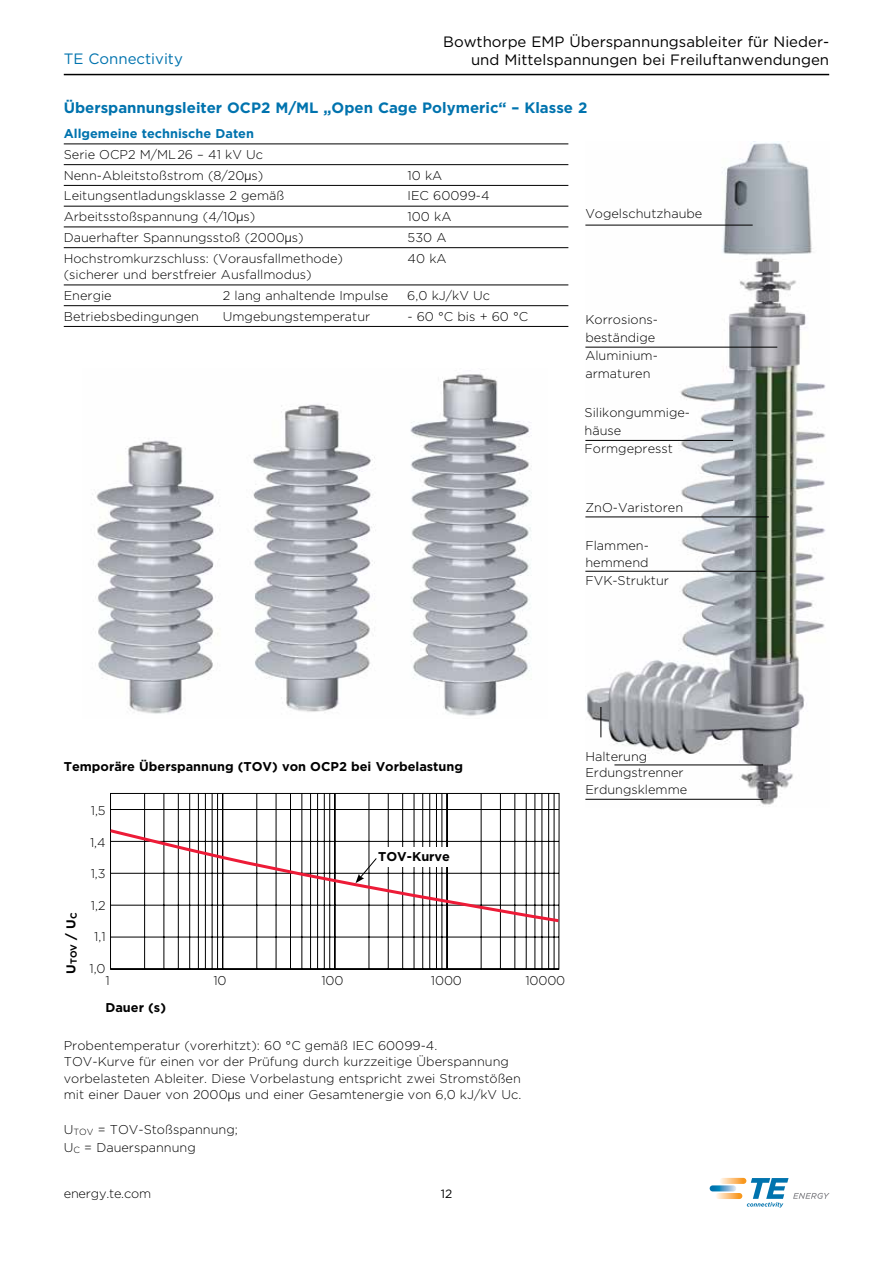
<style>
.page{position:relative;width:893px;height:1263px;background:#fff}
.page>*{position:absolute;margin:0;border:0;box-sizing:border-box;transform-origin:0 0}
.t1{font:15px/18px "Gotham";color:#000;text-align:right}
.t2{font:700 15px "Gotham";color:#0073ae}
.t3{font:15px "Gotham";color:#0073ae}
.t4{font:300 12.75px/18px "Gotham";color:#000}
.t5{font:700 12.75px "Gotham";color:#000}
.t6{font:700 12.75px "Gotham";color:#0073ae}
.t7{font:12px "Gotham";color:#000}
.t8{font:700 8.85px "Gotham";color:#000}
.s1{font-family:"Helvetica Neue"}
.s2{font-size:12.75px}
</style>
<div class="page">
<hr style="left:64px;top:74px;width:765px;height:1px;background:#000">
<svg style="left:720px;top:1178px;width:26px;height:6px"></svg>
<svg style="left:716px;top:1193px;width:26px;height:6px"></svg>
<svg style="left:710px;top:1185px;width:26px;height:6px"></svg>
<svg style="left:747px;top:1178px;width:83px;height:29px"></svg>
<hr style="left:64px;top:144px;width:504px;height:1px;background:#000">
<hr style="left:64px;top:164px;width:504px;height:1px;background:#000">
<hr style="left:64px;top:185px;width:504px;height:1px;background:#000">
<hr style="left:64px;top:206px;width:504px;height:1px;background:#000">
<hr style="left:64px;top:227px;width:504px;height:1px;background:#000">
<hr style="left:64px;top:247px;width:504px;height:1px;background:#000">
<hr style="left:64px;top:285px;width:504px;height:1px;background:#000">
<hr style="left:64px;top:305px;width:504px;height:1px;background:#000">
<hr style="left:64px;top:326px;width:504px;height:1px;background:#000">
<img style="left:92px;top:374px;width:440px;height:342px">
<svg style="left:110px;top:793px;width:450px;height:177px"></svg>
<svg style="left:110px;top:828px;width:450px;height:96px"></svg>
<img style="left:585px;top:141px;width:241px;height:665px">
<hr style="left:585px;top:225px;width:168px;height:1px;background:#000">
<hr style="left:585px;top:347px;width:192px;height:1px;background:#000">
<hr style="left:585px;top:440px;width:148px;height:1px;background:#000">
<hr style="left:585px;top:517px;width:184px;height:1px;background:#000">
<hr style="left:585px;top:571px;width:180px;height:1px;background:#000">
<hr style="left:585px;top:799px;width:178px;height:1px;background:#000">
<hr style="left:614px;top:765px;width:149px;height:1px;background:#000">
<hr style="left:601px;top:707px;width:1px;height:30px;background:#000">
<p class="t3" style="left:64px;top:49px;width:121px">TE Connectivity</p>
<p class="t1" style="left:443px;top:32px;width:387px">Bowthorpe EMP Überspannungsableiter für Nieder&shy;und Mittelspannungen bei Freiluftanwendungen</p>
<p class="t2" style="left:64px;top:97px;width:525px">Überspannungsleiter OCP2 M/ML „Open Cage Polymeric“ – Klasse 2</p>
<p class="t6" style="left:64px;top:125px;width:192px">Allgemeine technische Daten</p>
<p class="t4" style="left:64px;top:144px;width:201px;line-height:20.7px">Serie OCP2 M/ML26 – 41 kV Uc<br>Nenn-Ableitstoßstrom (8/20<span class="s1">µ</span>s)</p>
<p class="t4" style="left:408px;top:166px;width:36px">10 kA</p>
<p class="t4" style="left:64px;top:187px;width:222px">Leitungsentladungsklasse 2 gemäß</p>
<p class="t4" style="left:408px;top:187px;width:83px">IEC 60099-4</p>
<p class="t4" style="left:64px;top:207px;width:193px">Arbeitsstoßspannung (4/10<span class="s1">µ</span>s)</p>
<p class="t4" style="left:408px;top:207px;width:45px">100 kA</p>
<p class="t4" style="left:64px;top:228px;width:241px">Dauerhafter Spannungsstoß (2000<span class="s1">µ</span>s)</p>
<p class="t4" style="left:408px;top:228px;width:40px">530 A</p>
<p class="t4" style="left:64px;top:249px;width:281px">Hochstromkurzschluss: (Vorausfallmethode)</p>
<p class="t4" style="left:408px;top:249px;width:40px">40 kA</p>
<p class="t4" style="left:64px;top:264px;width:249px;line-height:20.7px">(sicherer und berstfreier Ausfallmodus)<br>Energie</p>
<p class="t4" style="left:223px;top:286px;width:167px">2 lang anhaltende Impulse</p>
<p class="t4" style="left:407px;top:286px;width:84px">6,0 kJ/kV Uc</p>
<p class="t4" style="left:64px;top:307px;width:137px">Betriebsbedingungen</p>
<p class="t4" style="left:223px;top:307px;width:149px">Umgebungstemperatur</p>
<p class="t4" style="left:407px;top:307px;width:123px">- 60 °C bis + 60 °C</p>
<p class="t4" style="left:585px;top:204px;width:118px">Vogelschutzhaube</p>
<p class="t4" style="left:585px;top:310px;width:74px">Korrosions&shy;beständige<br>Aluminium&shy;armaturen</p>
<p class="t4" style="left:585px;top:403px;width:107px">Silikongummige&shy;häuse<br>Formgepresst</p>
<p class="t4" style="left:585px;top:498px;width:99px">ZnO-Varistoren</p>
<p class="t4" style="left:585px;top:537px;width:65px;line-height:16.5px">Flammen&shy;hemmend</p>
<p class="t4" style="left:585px;top:571px;width:85px">FVK-Struktur</p>
<p class="t5" style="left:64px;top:758px;width:401px">Temporäre Überspannung (TOV) von OCP2 bei Vorbelastung</p>
<p class="t8" style="left:68px;top:973px;width:63px;rotate:-90deg"><span class="s2">U</span>TOV <span class="s2">/ U</span>C</p>
<p class="t4" style="left:91px;top:801px;width:16px">1,5</p>
<p class="t4" style="left:90px;top:833px;width:17px">1,4</p>
<p class="t4" style="left:91px;top:864px;width:16px">1,3</p>
<p class="t4" style="left:91px;top:896px;width:16px">1,2</p>
<p class="t4" style="left:94px;top:927px;width:13px">1,1</p>
<p class="t4" style="left:89px;top:959px;width:18px">1,0</p>
<p class="t5" style="left:378px;top:848px;width:73px">TOV-Kurve</p>
<p class="t4" style="left:105px;top:971px;width:6px">1</p>
<p class="t4" style="left:213px;top:971px;width:15px">10</p>
<p class="t4" style="left:321px;top:971px;width:24px">100</p>
<p class="t4" style="left:431px;top:971px;width:33px">1000</p>
<p class="t4" style="left:525px;top:971px;width:41px">10000</p>
<p class="t5" style="left:105px;top:999px;width:62px">Dauer (s)</p>
<p class="t4" style="left:64px;top:1036px;width:459px;line-height:16.5px">Probentemperatur (vorerhitzt): 60 °C gemäß IEC 60099-4.<br>TOV-Kurve für einen vor der Prüfung durch kurzzeitige Überspannung vorbelasteten Ableiter. Diese Vorbelastung entspricht zwei Stromstößen mit einer Dauer von 2000<span class="s1">µ</span>s und einer Gesamtenergie von 6,0 kJ/kV Uc.</p>
<p class="t4" style="left:64px;top:1120px;width:176px">U<sub>TOV</sub> = TOV-Stoßspannung;<br>U<sub>C</sub> = Dauerspannung</p>
<p class="t4" style="left:64px;top:1184px;width:89px">energy.te.com</p>
<p class="t7" style="left:441px;top:1186px;width:13px">12</p>
<p class="t4" style="left:585px;top:747px;width:103px;line-height:16.6px">Halterung<br>Erdungstrenner<br>Erdungsklemme</p>
</div>
